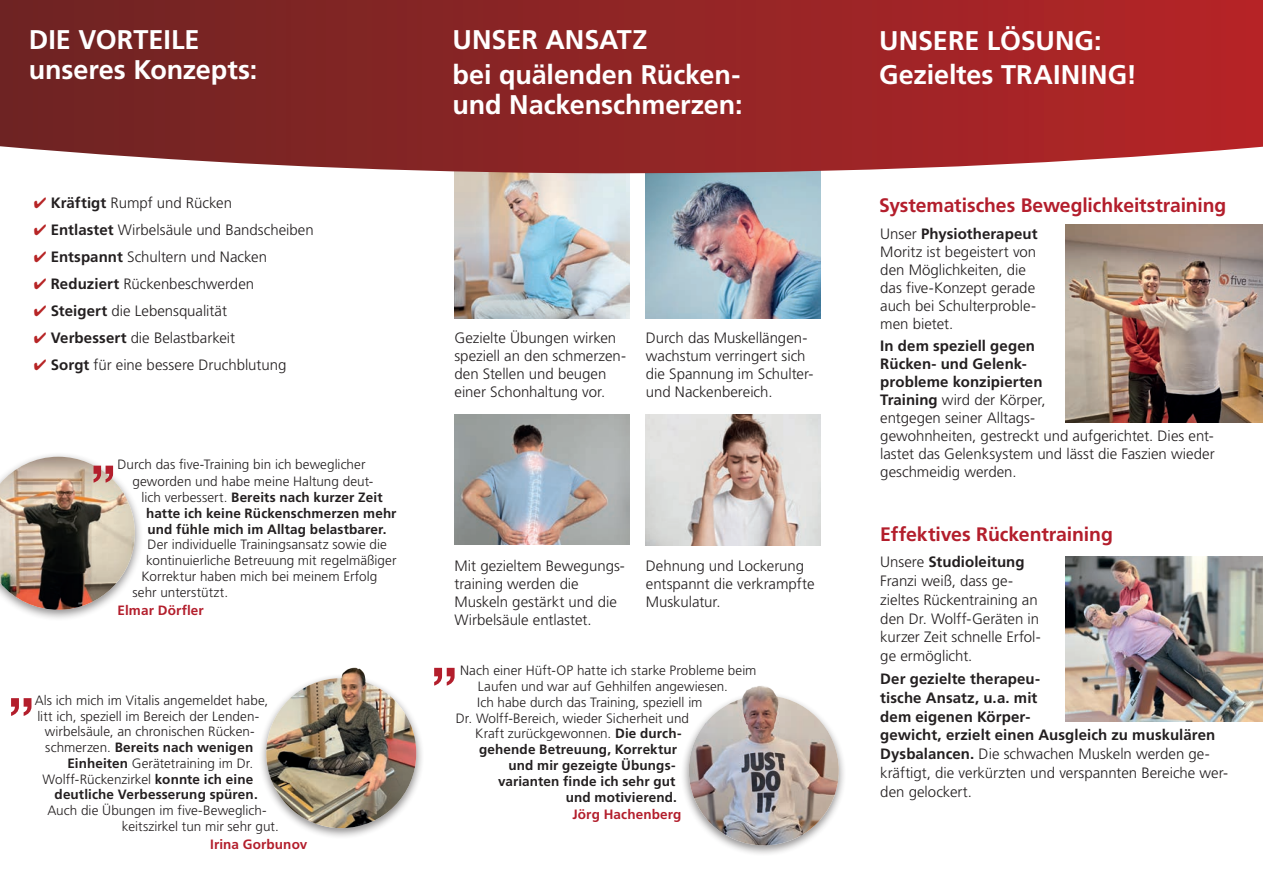
<style>
.page{position:relative;width:1263px;height:893px;background:#fff}
.page>*{position:absolute;margin:0;border:0;box-sizing:border-box;transform-origin:0 0}
.t1{font:700 27px/34.2px "Frutiger LT Std";letter-spacing:-.005em;color:#fff}
.t2{font:700 19.5px "Frutiger LT Std";letter-spacing:-.005em;color:#b31e2c}
.t3{font:300 15px/18px "Frutiger LT Std";color:#231f20}
.t4{font:700 15px/18.8px "Frutiger LT Std";letter-spacing:.005em;color:#231f20}
.t5{font:300 13.5px/15.8px "Frutiger LT Std";color:#231f20}
.t6{font:700 13.5px/15.8px "Frutiger LT Std";letter-spacing:.01em;color:#231f20}
.t7{font:700 13.5px "Frutiger LT Std";letter-spacing:.01em;color:#b31e2c}
.s1{color:#b72526}
.s2{font-weight:700}
.s3{font-weight:300}
</style>
<div class="page">
<img style="left:454px;top:175px;width:175px;height:143px">
<img style="left:646px;top:175px;width:175px;height:143px">
<svg style="left:0;top:0;width:1263px;height:175px;background:#973132"></svg>
<img style="left:454px;top:415px;width:175px;height:130px">
<img style="left:646px;top:415px;width:175px;height:130px">
<div style="left:0;top:452px;width:143px;height:170px;background:#231f20;opacity:.5"></div>
<img style="left:0;top:457px;width:135px;height:153px">
<div style="left:258px;top:674px;width:166px;height:166px;background:#231f20;opacity:.5"></div>
<img style="left:266px;top:678px;width:150px;height:150px;border-radius:75px">
<img style="left:341px;top:668px;width:25px;height:17px">
<svg style="left:11px;top:698px;width:20px;height:18px"></svg>
<div style="left:680px;top:691px;width:167px;height:166px;background:#231f20;opacity:.5"></div>
<img style="left:689px;top:695px;width:150px;height:150px;border-radius:75px">
<img style="left:711px;top:686px;width:78px;height:43px">
<svg style="left:434px;top:668px;width:21px;height:18px"></svg>
<img style="left:1065px;top:225px;width:198px;height:198px">
<img style="left:1065px;top:556px;width:198px;height:165px">
<h1 class="t1" style="left:29px;top:25px;width:230px;line-height:30px">DIE VORTEILE unseres Konzepts:</h1>
<h1 class="t1" style="left:453px;top:23px;width:289px">UNSER ANSATZ<br>bei quälenden Rücken-</h1>
<h1 class="t1" style="left:453px;top:87px;width:291px">und Nackenschmerzen:</h1>
<p class="t3" style="left:34px;top:194px;width:200px"><span class="s1">✔</span> <span class="s2">Kräftigt</span> Rumpf und Rücken</p>
<p class="t3" style="left:34px;top:221px;width:281px"><span class="s1">✔</span> <span class="s2">Entlastet</span> Wirbelsäule und Bandscheiben</p>
<p class="t3" style="left:34px;top:248px;width:235px"><span class="s1">✔</span> <span class="s2">Entspannt</span> Schultern und Nacken</p>
<p class="t3" style="left:34px;top:275px;width:222px"><span class="s1">✔</span> <span class="s2">Reduziert</span> Rückenbeschwerden</p>
<p class="t3" style="left:34px;top:302px;width:195px"><span class="s1">✔</span> <span class="s2">Steigert</span> die Lebensqualität</p>
<p class="t3" style="left:34px;top:329px;width:203px"><span class="s1">✔</span> <span class="s2">Verbessert</span> die Belastbarkeit</p>
<p class="t3" style="left:34px;top:356px;width:254px"><span class="s1">✔</span> <span class="s2">Sorgt</span> für eine bessere Druchblutung</p>
<p class="t5" style="left:133px;top:455px;width:242px;line-height:17.9px;text-indent:-15px">Durch das five-Training bin ich beweglicher geworden und habe meine Haltung deut-</p>
<p class="t6" style="left:146px;top:490px;width:252px;text-indent:-4px"><span class="s3">lich verbessert.</span> Bereits nach kurzer Zeit hatte ich keine Rückenschmerzen mehr und fühle mich im Alltag belastbarer.</p>
<p class="t5" style="left:148px;top:537px;width:241px">Der individuelle Trainingsansatz sowie die</p>
<p class="t5" style="left:146px;top:553px;width:252px">kontinuierliche Betreuung mit regelmäßiger</p>
<p class="t5" style="left:142px;top:569px;width:237px">Korrektur haben mich bei meinem Erfolg</p>
<p class="t5" style="left:133px;top:584px;width:97px">sehr unterstützt.</p>
<p class="t7" style="left:118px;top:603px;width:88px">Elmar Dörfler</p>
<p class="t5" style="left:35px;top:692px;width:235px">Als ich mich im Vitalis angemeldet habe,</p>
<p class="t5" style="left:37px;top:708px;width:223px">litt ich, speziell im Bereich der Lenden-</p>
<p class="t5" style="left:45px;top:724px;width:211px">wirbelsäule, an chronischen Rücken-</p>
<p class="t6" style="left:45px;top:740px;width:209px"><span class="s3">schmerzen.</span> Bereits nach wenigen</p>
<p class="t5" style="left:67px;top:756px;width:187px"><span class="s2">Einheiten</span> Gerätetraining im Dr.</p>
<p class="t5" style="left:43px;top:771px;width:212px">Wolff-Rückenzirkel <span class="s2">konnte ich eine</span></p>
<p class="t6" style="left:55px;top:787px;width:205px">deutliche Verbesserung spüren.</p>
<p class="t5" style="left:122px;top:803px;width:158px;text-indent:-75px">Auch die Übungen im five-Beweglich&shy;keitszirkel tun mir sehr gut.</p>
<p class="t7" style="left:210px;top:836px;width:99px">Irina Gorbunov</p>
<p class="t3" style="left:454px;top:329px;width:173px">Gezielte Übungen wirken speziell an den schmerzen&shy;den Stellen und beugen einer Schonhaltung vor.</p>
<p class="t3" style="left:646px;top:329px;width:169px">Durch das Muskellängen&shy;wachstum verringert sich die Spannung im Schulter&shy;und Nackenbereich.</p>
<p class="t3" style="left:454px;top:557px;width:172px">Mit gezieltem Bewegungs&shy;training werden die<br>Muskeln gestärkt und die<br>Wirbelsäule entlastet.</p>
<p class="t3" style="left:646px;top:557px;width:170px">Dehnung und Lockerung entspannt die verkrampfte<br>Muskulatur.</p>
<p class="t5" style="left:460px;top:663px;width:298px">Nach einer Hüft-OP hatte ich starke Probleme beim</p>
<p class="t5" style="left:478px;top:679px;width:252px">Laufen und war auf Gehhilfen angewiesen.</p>
<p class="t5" style="left:477px;top:695px;width:227px">Ich habe durch das Training, speziell im</p>
<p class="t5" style="left:456px;top:710px;width:235px">Dr. Wolff-Bereich, wieder Sicherheit und</p>
<p class="t5" style="left:475px;top:726px;width:207px">Kraft zurückgewonnen. <span class="s2">Die durch-</span></p>
<p class="t6" style="left:479px;top:742px;width:199px">gehende Betreuung, Korrektur</p>
<p class="t6" style="left:508px;top:757px;width:168px">und mir gezeigte Übungs-</p>
<p class="t6" style="left:498px;top:773px;width:179px">varianten finde ich sehr gut</p>
<p class="t6" style="left:566px;top:789px;width:113px">und motivierend.</p>
<p class="t7" style="left:572px;top:807px;width:111px">Jörg Hachenberg</p>
<h1 class="t1" style="left:879px;top:24px;width:259px">UNSERE LÖSUNG:<br>Gezieltes TRAINING!</h1>
<h2 class="t2" style="left:879px;top:193px;width:349px">Systematisches Beweglichkeitstraining</h2>
<p class="t3" style="left:880px;top:225px;width:159px">Unser <span class="s2">Physiotherapeut<br></span>Moritz ist begeistert von den Möglichkeiten, die das five-Konzept gerade auch bei Schulterproble&shy;men bietet.</p>
<p class="t3" style="left:880px;top:337px;width:336px"><span class="s2">In dem speziell gegen<br>Rücken- und Gelenk-<br>probleme konzipierten<br>Training</span> wird der Körper,<br>entgegen seiner Alltags-<br>gewohnheiten, gestreckt und aufgerichtet. Dies ent&shy;lastet das Gelenksystem und lässt die Faszien wieder geschmeidig werden.</p>
<h2 class="t2" style="left:880px;top:522px;width:234px">Effektives Rückentraining</h2>
<p class="t3" style="left:880px;top:553px;width:162px;line-height:18.8px">Unsere <span class="s2">Studioleitung<br></span>Franzi weiß, dass ge&shy;zieltes Rückentraining an den Dr. Wolff-Geräten in kurzer Zeit schnelle Erfol&shy;ge ermöglicht.</p>
<p class="t4" style="left:880px;top:669px;width:349px">Der gezielte therapeu-<br>tische Ansatz, u.a. mit<br>dem eigenen Körper-<br>gewicht, erzielt einen Ausgleich zu muskulären Dysbalancen. <span class="s3">Die schwachen Muskeln werden ge&shy;kräftigt, die verkürzten und verspannten Bereiche wer&shy;den gelockert.</span></p>
</div>
